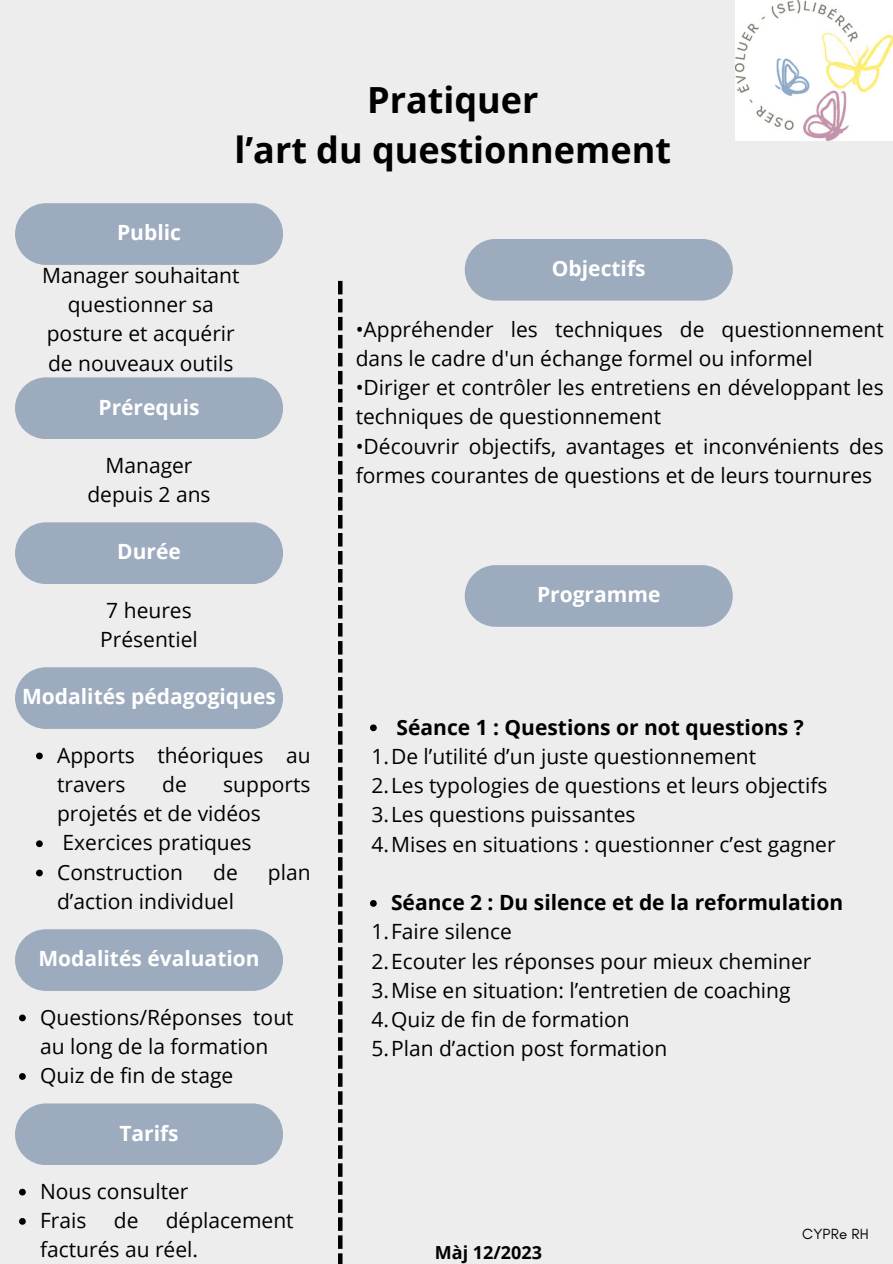
<style>
.page{position:relative;width:893px;height:1264px;background:#fff}
.page>*{position:absolute;margin:0;border:0;box-sizing:border-box;transform-origin:0 0}
.t1{font:700 36px/49.5px "Open Sans";color:#000;text-align:center}
.t2{font:21px/29.2px "Open Sans";color:#000}
.t3{font:700 21px "Open Sans";color:#fff}
.t4{font:700 21px "Open Sans";color:#000}
.t5{font:700 18px "Open Sans";color:#000}
.t6{font:15px "Glacial Indifference";letter-spacing:.01em;color:#000}
</style>
<div class="page">
<div style="left:0;top:0;width:892px;height:1263px;background:#ededed"></div>
<div style="left:15px;top:203px;width:268px;height:62px;background:#9dabbe;border-radius:31px"></div>
<div style="left:15px;top:377px;width:268px;height:62px;background:#9dabbe;border-radius:31px"></div>
<div style="left:15px;top:522px;width:268px;height:62px;background:#9dabbe;border-radius:31px"></div>
<div style="left:464px;top:239px;width:268px;height:61px;background:#9dabbe;border-radius:31px"></div>
<div style="left:15px;top:667px;width:268px;height:62px;background:#9dabbe;border-radius:31px"></div>
<div style="left:15px;top:929px;width:268px;height:61px;background:#9dabbe;border-radius:31px"></div>
<svg style="left:338px;top:281px;width:4px;height:982px"></svg>
<div style="left:464px;top:565px;width:268px;height:61px;background:#9dabbe;border-radius:31px"></div>
<svg style="left:36px;top:752px;width:7px;height:7px"></svg>
<svg style="left:36px;top:840px;width:7px;height:7px"></svg>
<svg style="left:36px;top:869px;width:7px;height:7px"></svg>
<svg style="left:19px;top:1014px;width:7px;height:7px"></svg>
<svg style="left:19px;top:1073px;width:7px;height:6px"></svg>
<div style="left:15px;top:1103px;width:268px;height:62px;background:#9dabbe;border-radius:31px"></div>
<svg style="left:19px;top:1188px;width:7px;height:7px"></svg>
<svg style="left:19px;top:1218px;width:7px;height:6px"></svg>
<svg style="left:370px;top:724px;width:7px;height:7px"></svg>
<svg style="left:370px;top:900px;width:7px;height:6px"></svg>
<img style="left:735px;top:1px;width:157px;height:139px">
<p class="t3" style="left:117px;top:218px;width:65px">Public</p>
<h1 class="t1" style="left:234px;top:75px;width:438px">Pratiquer<br>l’art du questionnement</h1>
<p class="t2" style="left:42px;top:260px;width:199px;text-align:center">Manager souhaitant questionner sa posture et acquérir de nouveaux outils</p>
<p class="t3" style="left:98px;top:392px;width:102px">Prérequis</p>
<p class="t2" style="left:87px;top:450px;width:125px;text-align:center">Manager depuis 2 ans</p>
<p class="t3" style="left:117px;top:537px;width:65px">Durée</p>
<p class="t2" style="left:100px;top:595px;width:99px">7 heures<br>Présentiel</p>
<p class="t3" style="left:22px;top:682px;width:255px">Modalités pédagogiques</p>
<p class="t2" style="left:57px;top:740px;width:255px">Apports théoriques au travers</p>
<p class="t2" style="left:162px;top:769px;width:26px">de</p>
<p class="t2" style="left:57px;top:769px;width:255px;text-indent:166px">supports projetés et de vidéos<br>Exercices pratiques<br>Construction</p>
<p class="t2" style="left:213px;top:857px;width:26px">de</p>
<p class="t2" style="left:268px;top:857px;width:44px">plan</p>
<p class="t2" style="left:57px;top:886px;width:178px">d’action individuel</p>
<p class="t3" style="left:38px;top:944px;width:223px">Modalités évaluation</p>
<p class="t2" style="left:40px;top:1001px;width:255px">Questions/Réponses tout au long de la formation<br>Quiz de fin de stage</p>
<p class="t3" style="left:119px;top:1118px;width:61px">Tarifs</p>
<p class="t2" style="left:40px;top:1176px;width:150px">Nous consulter<br>Frais</p>
<p class="t2" style="left:40px;top:1205px;width:255px;text-indent:126px">déplacement facturés au réel.</p>
<p class="t2" style="left:114px;top:1205px;width:26px">de</p>
<p class="t3" style="left:552px;top:254px;width:95px">Objectifs</p>
<p class="t2" style="left:355px;top:314px;width:529px">•Appréhender les techniques de questionnement dans le cadre d'un échange formel ou informel</p>
<p class="t2" style="left:355px;top:372px;width:529px">•Diriger et contrôler les entretiens en développant les techniques de questionnement</p>
<p class="t2" style="left:355px;top:431px;width:529px">•Découvrir objectifs, avantages et inconvénients des formes courantes de questions et de leurs tournures</p>
<p class="t3" style="left:537px;top:580px;width:125px">Programme</p>
<p class="t4" style="left:396px;top:712px;width:408px">Séance 1 : Questions or not questions ?</p>
<p class="t2" style="left:371px;top:741px;width:465px">1.De l’utilité d’un juste questionnement<br>2.Les typologies de questions et leurs objectifs 3.Les questions puissantes<br>4.Mises en situations : questionner c’est gagner</p>
<p class="t4" style="left:391px;top:887px;width:453px">Séance 2 : Du silence et de la reformulation</p>
<p class="t2" style="left:371px;top:916px;width:441px">1.Faire silence<br>2.Ecouter les réponses pour mieux cheminer<br>3.Mise en situation: l’entretien de coaching<br>4.Quiz de fin de formation<br>5.Plan d’action post formation</p>
<p class="t5" style="left:435px;top:1240px;width:108px">Màj 12/2023</p>
<p class="t6" style="left:802px;top:1225px;width:68px">CYPRe RH</p>
</div>
